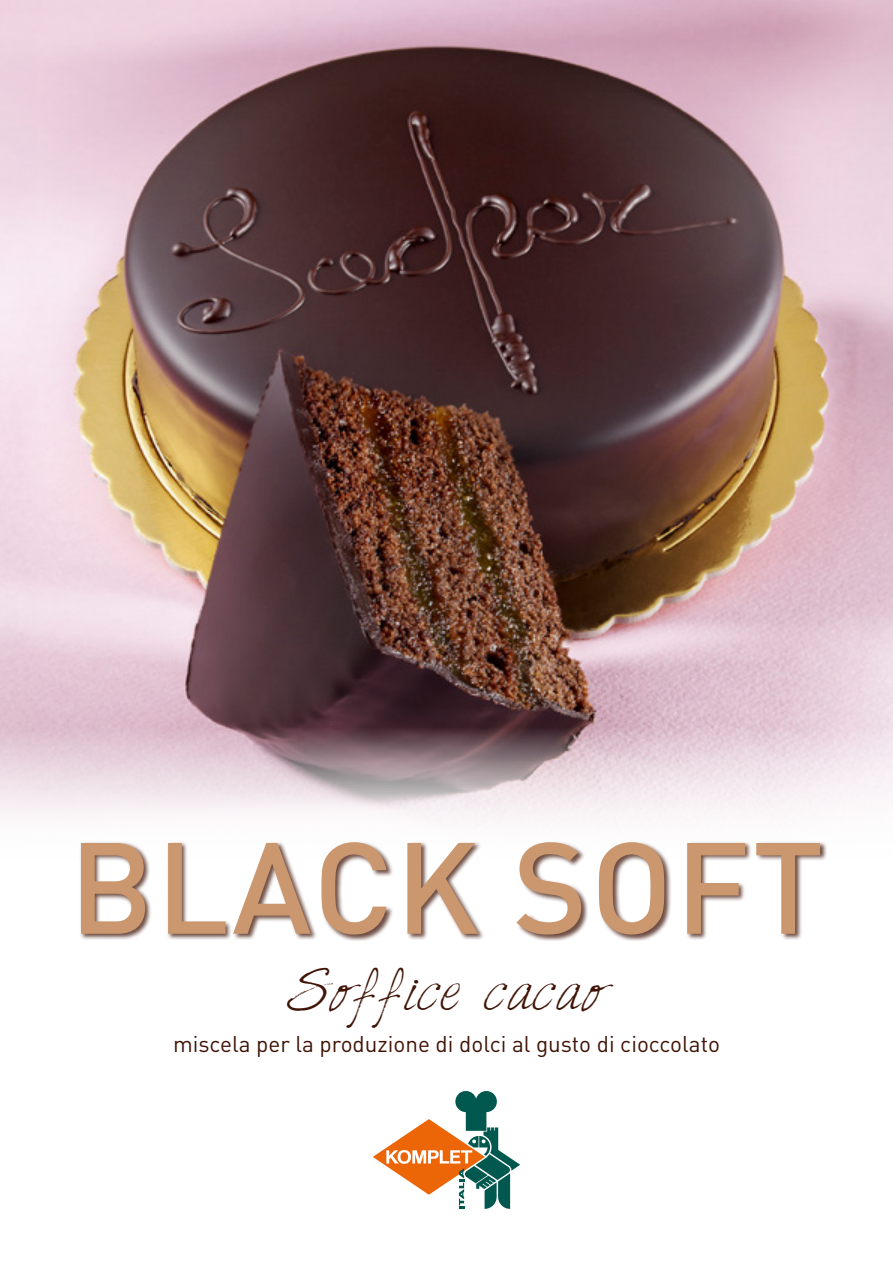
<style>
.page{position:relative;width:893px;height:1263px;background:#fff}
.page>*{position:absolute;margin:0;border:0;box-sizing:border-box;transform-origin:0 0}
.t1{font:500 127.5px "DIN Pro";letter-spacing:.02em;color:#cb976f}
.t2{font:48px "Harabara Hand";color:#3f1406}
.t3{font:22.5px "DIN Pro";color:#3f1406}
</style>
<div class="page">
<svg style="left:373px;top:1091px;width:147px;height:118px"></svg>
<img style="left:0;top:0;width:893px;height:728px">
<svg style="left:0;top:728px;width:893px;height:128px"></svg>
<div style="left:79px;top:842px;width:747px;height:99px;background:#3f1406;opacity:.75"></div>
<h1 class="t1" style="left:69px;top:784px;width:756px">BLACK SOFT</h1>
<h2 class="t2" style="left:287px;top:965px;width:320px">Soffice cacao</h2>
<p class="t3" style="left:173px;top:1026px;width:548px">miscela per la produzione di dolci al gusto di cioccolato</p>
</div>
